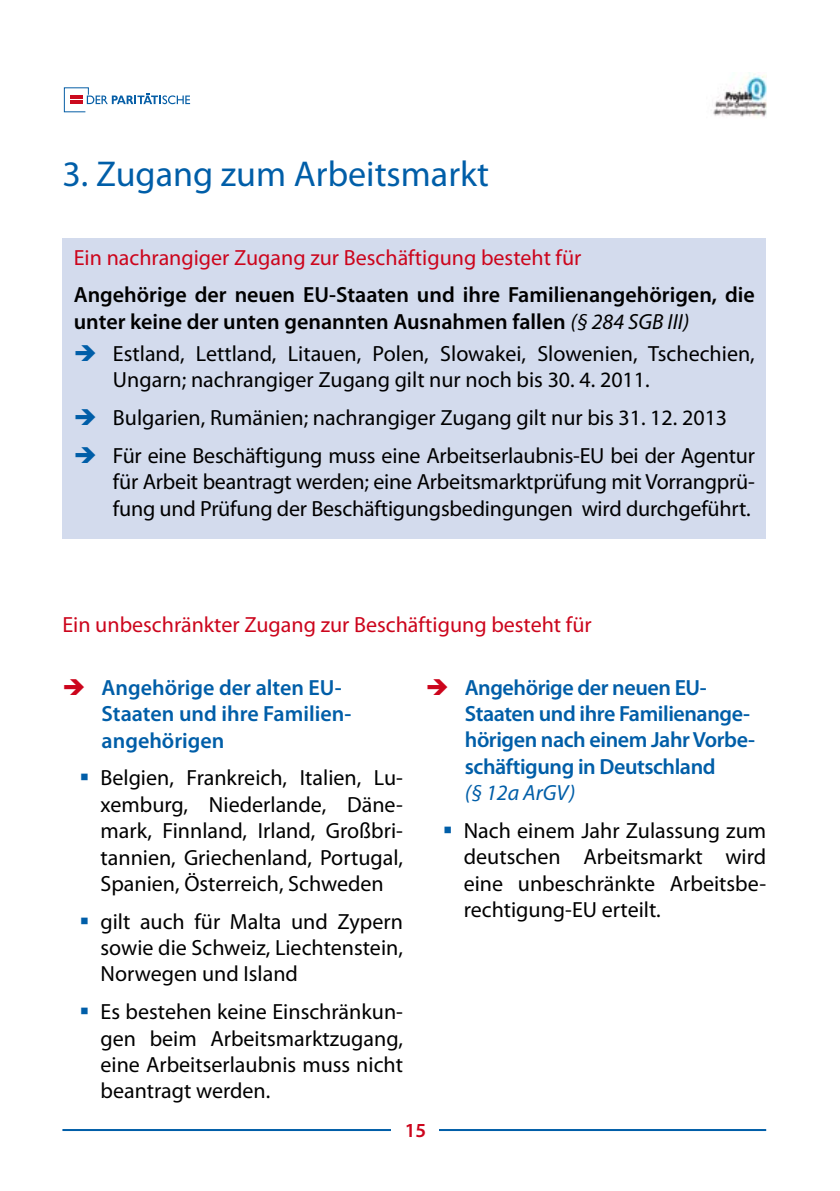
<style>
.page{position:relative;width:840px;height:1191px;background:#fff}
.page>*{position:absolute;margin:0;border:0;box-sizing:border-box;transform-origin:0 0}
.t1{font:36px "Myriad Pro";color:#005ea8}
.t2{font:22px/26.4px "Myriad Pro";color:#000;text-align:justify}
.t3{font:600 22px/26.4px "Myriad Pro";color:#000}
.t4{font:600 22px/26.4px "Myriad Pro";letter-spacing:-.02em;color:#005ea8}
.t5{font:22px "Myriad Pro";color:#cc051c}
.t6{font:600 22px/26.4px "Myriad Pro";color:#005ea8}
.t7{font:italic 22px "Myriad Pro";color:#005ea8}
.t8{font:600 20px "Myriad Pro";color:#cc051c}
.s1{font-weight:400;font-style:italic}
.s2{color:#005ea8}
.s3{color:#cc051c}
</style>
<div class="page">
<hr style="left:62px;top:1129px;width:703px;height:2px;background:#005ea8">
<div style="left:391px;top:1122px;width:48px;height:35px;background:#fff"></div>
<svg style="left:64px;top:87px;width:126px;height:25px"></svg>
<img style="left:713px;top:72px;width:52px;height:45px">
<div style="left:62px;top:238px;width:703px;height:301px;background:#d3dbed"></div>
<h1 class="t1" style="left:62px;top:151px;width:428px">3. Zugang zum Arbeitsmarkt</h1>
<p class="t5" style="left:74px;top:244px;width:509px">Ein nachrangiger Zugang zur Beschäftigung besteht für</p>
<p class="t3" style="left:74px;top:281px;width:682px">Angehörige der neuen EU-Staaten und ihre Familienangehörigen, die unter keine der unten genannten Ausnahmen fallen <span class="s1">(§ 284 SGB III)</span></p>
<p class="t2" style="left:113px;top:340px;width:643px;text-indent:-39px"><span class="s2">➔</span> Estland, Lettland, Litauen, Polen, Slowakei, Slowenien, Tschechien,<br>Ungarn; nachrangiger Zugang gilt nur noch bis 30. 4. 2011.</p>
<p class="t2" style="left:74px;top:404px;width:654px"><span class="s2">➔</span> Bulgarien, Rumänien; nachrangiger Zugang gilt nur bis 31. 12. 2013</p>
<p class="t2" style="left:113px;top:442px;width:643px;text-indent:-39px"><span class="s2">➔</span> Für eine Beschäftigung muss eine Arbeitserlaubnis-EU bei der Agentur für Arbeit beantragt werden; eine Arbeitsmarktprüfung mit Vorrangprü&shy;fung und Prüfung der Beschäftigungsbedingungen wird durchgeführt.</p>
<p class="t5" style="left:62px;top:611px;width:530px">Ein unbeschränkter Zugang zur Beschäftigung besteht für</p>
<p class="t6" style="left:101px;top:673px;width:251px;text-indent:-39px"><span class="s3">➔</span> Angehörige der alten EU-<br>Staaten und ihre Familien&shy;angehörigen</p>
<p class="t2" style="left:100px;top:764px;width:304px;text-indent:-21px"><span class="s2">▪</span> Belgien, Frankreich, Italien, Lu&shy;xemburg, Niederlande, Däne&shy;mark, Finnland, Irland, Großbri&shy;tannien, Griechenland, Portugal, Spanien, Österreich, Schweden</p>
<p class="t2" style="left:100px;top:907px;width:304px;text-indent:-21px"><span class="s2">▪</span> gilt auch für Malta und Zypern sowie die Schweiz, Liechtenstein, Norwegen und Island</p>
<p class="t2" style="left:100px;top:998px;width:304px;text-indent:-21px"><span class="s2">▪</span> Es bestehen keine Einschränkun&shy;gen beim Arbeitsmarktzugang, eine Arbeitserlaubnis muss nicht beantragt werden.</p>
<p class="t4" style="left:464px;top:673px;width:292px;text-indent:-39px"><span class="s3">➔</span> Angehörige der neuen EU-<br>Staaten und ihre Familienange&shy;hörigen nach einem Jahr Vorbe&shy;schäftigung in Deutschland</p>
<p class="t7" style="left:464px;top:779px;width:112px">(§ 12a ArGV)</p>
<p class="t2" style="left:463px;top:817px;width:304px;text-indent:-21px"><span class="s2">▪</span> Nach einem Jahr Zulassung zum deutschen Arbeitsmarkt wird eine unbeschränkte Arbeitsbe&shy;rechtigung-EU erteilt.</p>
<p class="t8" style="left:404px;top:1118px;width:23px">15</p>
</div>
